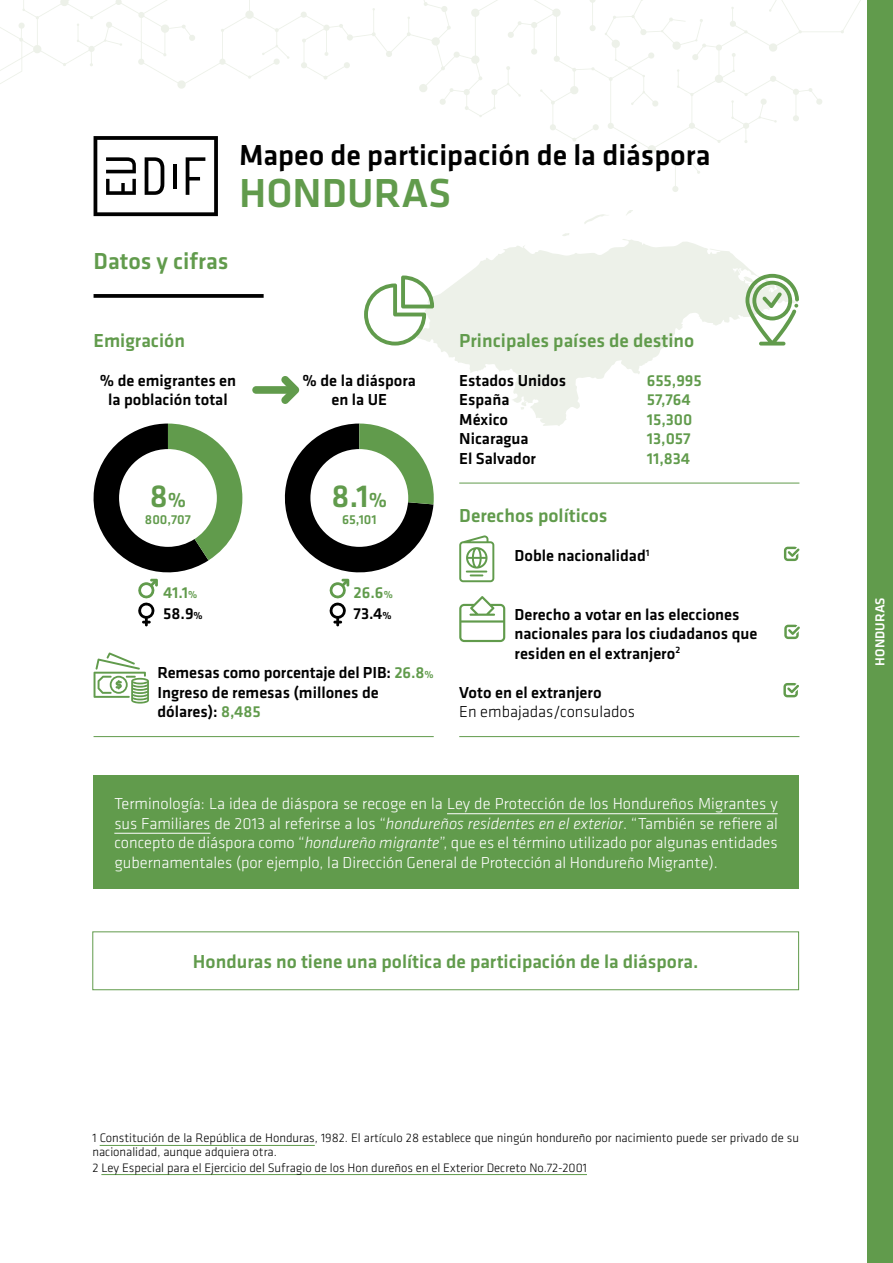
<style>
.page{position:relative;width:893px;height:1263px;background:#fff}
.page>*{position:absolute;margin:0;border:0;box-sizing:border-box;transform-origin:0 0}
.t1{font:500 42px "Klavika";color:#619b4c}
.t2{font:500 33px "Klavika";color:#619b4c}
.t3{font:500 30px "Klavika";color:#000}
.t4{font:500 24px "Klavika";color:#619b4c}
.t5{font:500 19.5px "Klavika";color:#619b4c}
.t6{font:300 16.5px/19.5px "Klavika";color:#fff;text-align:justify}
.t7{font:500 16.5px/19.5px "Klavika";color:#000}
.t8{font:500 16.5px/19.5px "Klavika";color:#619b4c}
.t9{font:300 16.5px "Klavika";color:#000}
.t10{font:500 13.5px "Klavika";color:#619b4c}
.t11{font:500 13.5px "Klavika";color:#fff}
.t12{font:300 12.75px/13.5px "Klavika";color:#000}
.s1{font-size:21px}
.s2{font-size:10.5px}
.s3{color:#000}
.s4{font-size:10.5px;color:#000}
.s5{color:#619b4c}
.s6{font-size:10.5px;color:#619b4c}
.s7{font-style:italic}
</style>
<div class="page">
<div style="left:867px;top:0;width:26px;height:1263px;background:#619b4c"></div>
<svg style="left:434px;top:216px;width:351px;height:210px"></svg>
<hr style="left:459px;top:483px;width:340px;height:1px;background:#619b4c">
<svg style="left:745px;top:274px;width:54px;height:71px"></svg>
<svg style="left:364px;top:275px;width:70px;height:70px"></svg>
<svg style="left:94px;top:423px;width:148px;height:203px"></svg>
<svg style="left:284px;top:423px;width:150px;height:203px"></svg>
<svg style="left:94px;top:652px;width:55px;height:51px"></svg>
<svg style="left:0;top:0;width:861px;height:216px"></svg>
<hr style="left:173px;top:164px;width:4px;height:25px;background:#000">
<svg style="left:784px;top:625px;width:16px;height:14px"></svg>
<svg style="left:783px;top:683px;width:16px;height:14px"></svg>
<svg style="left:784px;top:547px;width:15px;height:14px"></svg>
<svg style="left:459px;top:535px;width:35px;height:47px"></svg>
<svg style="left:459px;top:596px;width:46px;height:46px"></svg>
<div style="left:93px;top:776px;width:706px;height:113px;background:#619b4c"></div>
<hr style="left:447px;top:813px;width:331px;height:1px;background:#fff">
<hr style="left:114px;top:833px;width:96px;height:1px;background:#fff">
<div style="left:92px;top:931px;width:707px;height:59px;border:1px solid #619b4c"></div>
<svg style="left:252px;top:376px;width:48px;height:28px"></svg>
<svg style="left:94px;top:294px;width:170px;height:4px"></svg>
<hr style="left:94px;top:736px;width:340px;height:1px;background:#619b4c">
<hr style="left:459px;top:736px;width:340px;height:1px;background:#619b4c">
<hr style="left:100px;top:1145px;width:215px;height:1px;background:#619b4c">
<hr style="left:101px;top:1174px;width:486px;height:1px;background:#619b4c">
<h3 class="t3" style="left:239px;top:135px;width:473px">Mapeo de participación de la diáspora</h3>
<h1 class="t1" style="left:239px;top:165px;width:214px">HONDURAS</h1>
<h3 class="t4" style="left:94px;top:244px;width:137px">Datos y cifras</h3>
<p class="t5" style="left:94px;top:327px;width:93px">Emigración</p>
<p class="t7" style="left:100px;top:370px;width:138px;text-align:center">% de emigrantes en la población total</p>
<p class="t7" style="left:303px;top:370px;width:115px;text-align:center">% de la diáspora en la UE</p>
<h2 class="t2" style="left:150px;top:474px;width:38px">8<span class="s1">%</span></h2>
<h2 class="t2" style="left:331px;top:474px;width:57px">8.1<span class="s1">%</span></h2>
<p class="t10" style="left:145px;top:510px;width:47px">800,707</p>
<p class="t10" style="left:342px;top:510px;width:36px">65,101</p>
<p class="t8" style="left:163px;top:582px;width:41px;line-height:20.1px">41.1<span class="s2">%<br></span><span class="s3">58.9</span><span class="s4">%</span></p>
<p class="t8" style="left:353px;top:582px;width:41px;line-height:20.2px">26.6<span class="s2">%<br></span><span class="s3">73.4</span><span class="s4">%</span></p>
<p class="t7" style="left:157px;top:662px;width:278px">Remesas como porcentaje del PIB: <span class="s5">26.8</span><span class="s6">%<br></span>Ingreso de remesas (millones de dólares): <span class="s5">8,485</span></p>
<p class="t5" style="left:459px;top:327px;width:237px">Principales países de destino</p>
<p class="t7" style="left:459px;top:370px;width:108px">Estados Unidos<br>España<br>México<br>Nicaragua<br>El Salvador</p>
<p class="t8" style="left:647px;top:370px;width:57px">655,995<br>57,764<br>15,300<br>13,057<br>11,834</p>
<p class="t5" style="left:459px;top:502px;width:150px">Derechos políticos</p>
<p class="t7" style="left:514px;top:545px;width:137px">Doble nacionalidad<sup>1</sup></p>
<p class="t7" style="left:514px;top:604px;width:244px">Derecho a votar en las elecciones nacionales para los ciudadanos que residen en el extranjero<sup>2</sup></p>
<p class="t7" style="left:459px;top:682px;width:144px">Voto en el extranjero</p>
<p class="t9" style="left:459px;top:702px;width:177px">En embajadas/consulados</p>
<p class="t6" style="left:114px;top:794px;width:665px">Terminología: La idea de diáspora se recoge en la Ley de Protección de los Hondureños Migrantes y sus Familiares de 2013 al referirse a los “<span class="s7">hondureños residentes en el exterior</span>. “También se refiere al concepto de diáspora como “<span class="s7">hondureño migrante</span>”, que es el término utilizado por algunas entidades gubernamentales (por ejemplo, la Dirección General de Protección al Hondureño Migrante).</p>
<p class="t5" style="left:193px;top:948px;width:507px">Honduras no tiene una política de participación de la diáspora.</p>
<p class="t12" style="left:92px;top:1131px;width:708px">1 Constitución de la República de Honduras, 1982. El artículo 28 establece que ningún hondureño por nacimiento puede ser privado de su nacionalidad, aunque adquiera otra.</p>
<p class="t12" style="left:92px;top:1160px;width:496px">2 Ley Especial para el Ejercicio del Sufragio de los Hon dureños en el Exterior Decreto No.72-2001</p>
<p class="t11" style="left:871px;top:665px;width:70px;rotate:-90deg">HONDURAS</p>
</div>
